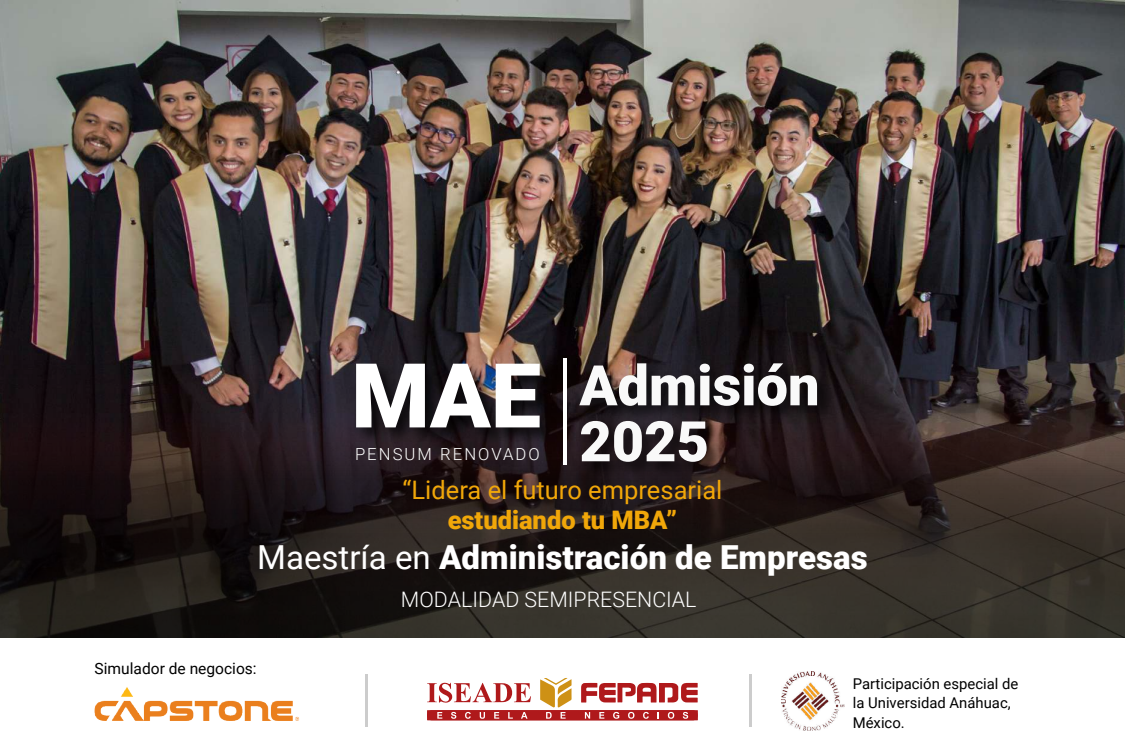
<style>
.page{position:relative;width:1125px;height:750px;background:#fff}
.page>*{position:absolute;margin:0;border:0;box-sizing:border-box;transform-origin:0 0}
.t1{font:900 56px "Roboto";color:#f9f9f9}
.t2{font:900 33.12px "Roboto";color:#fff}
.t3{font:25.5px "Roboto";color:#f1a709}
.t4{font:900 25.5px "Roboto";color:#f1a709}
.t5{font:300 21.38px "Roboto";color:#fff}
.t6{font:300 16.62px "Roboto";letter-spacing:.125em;color:#fff}
.t7{font:15.62px "Roboto";color:#000}
.t8{font:14.88px/19.5px "Roboto";color:#000}
.s1{font-size:89.62px;color:#fff}
.s2{font-weight:400}
</style>
<div class="page">
<img style="left:0;top:0;width:1125px;height:637px">
<svg style="left:427px;top:678px;width:271px;height:42px"></svg>
<img style="left:781px;top:672px;width:64px;height:59px">
<img style="left:94px;top:687px;width:205px;height:34px">
<img style="left:328px;top:343px;width:252px;height:131px">
<hr style="left:563px;top:358px;width:4px;height:107px;background:#fff">
<img style="left:572px;top:350px;width:285px;height:149px">
<hr style="left:366px;top:674px;width:2px;height:53px;background:#ccc">
<hr style="left:750px;top:674px;width:2px;height:53px;background:#ccc">
<h1 class="t1" style="left:351px;top:346px;width:470px"><span class="s1">MAE</span> Admisión</h1>
<p class="t6" style="left:355px;top:442px;width:186px">PENSUM RENOVADO</p>
<h1 class="t1" style="left:579px;top:402px;width:131px">2025</h1>
<h3 class="t3" style="left:403px;top:472px;width:321px">“Lidera el futuro empresarial</h3>
<h3 class="t4" style="left:448px;top:502px;width:231px">estudiando tu MBA”</h3>
<h2 class="t2" style="left:257px;top:534px;width:612px"><span class="s2">Maestría en</span> Administración de Empresas</h2>
<h3 class="t5" style="left:401px;top:585px;width:297px">MODALIDAD SEMIPRESENCIAL</h3>
<p class="t7" style="left:95px;top:657px;width:164px">Simulador de negocios:</p>
<p class="t8" style="left:853px;top:673px;width:167px">Participación especial de la Universidad Anáhuac,<br>México.</p>
</div>
